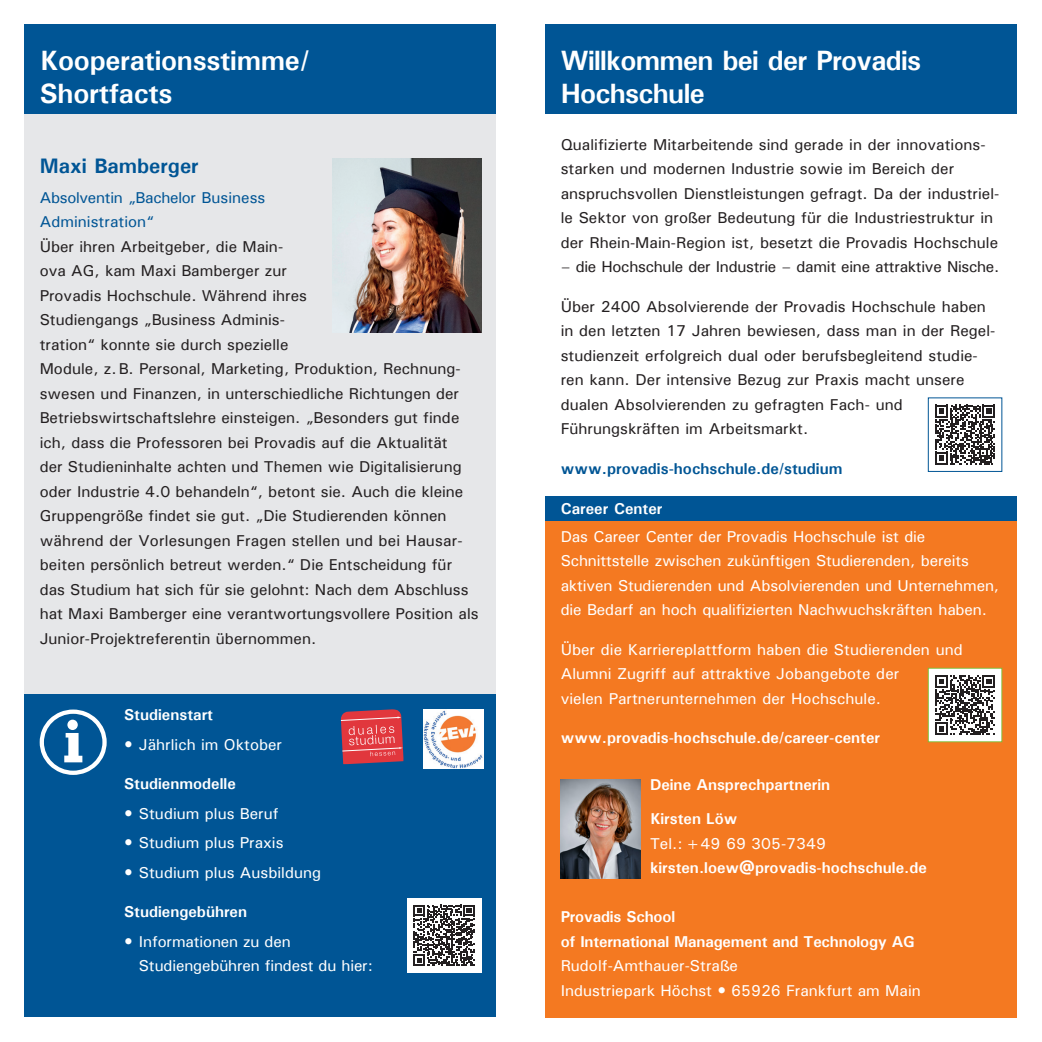
<style>
.page{position:relative;width:1042px;height:1042px;background:#fff}
.page>*{position:absolute;margin:0;border:0;box-sizing:border-box;transform-origin:0 0}
.t1{font:700 28px/33.6px "Univers";letter-spacing:-.025em;color:#fff}
.t2{font:700 21px "Univers";color:#005595}
.t3{font:15.75px/24.5px "Univers";color:#231f20}
.t4{font:15.75px/24.5px "Univers";color:#fff}
.t5{font:700 15.75px/34.5px "Univers";color:#fff}
.t6{font:15.75px "Univers";letter-spacing:-.02em;color:#231f20}
.t7{font:15.75px/24.5px "Univers";color:#005595}
.t8{font:700 15.75px "Univers";color:#005595}
</style>
<div class="page">
<div style="left:546px;top:25px;width:471px;height:89px;background:#005595"></div>
<svg style="left:935px;top:405px;width:60px;height:59px"></svg>
<div style="left:928px;top:397px;width:74px;height:75px;border:1px solid #005595"></div>
<div style="left:546px;top:521px;width:471px;height:496px;background:#f47921"></div>
<div style="left:546px;top:496px;width:471px;height:25px;background:#005595"></div>
<div style="left:928px;top:668px;width:74px;height:74px;background:#fff"></div>
<svg style="left:935px;top:675px;width:60px;height:60px"></svg>
<div style="left:928px;top:668px;width:74px;height:74px;border:1px solid #85bd3b"></div>
<div style="left:25px;top:25px;width:471px;height:89px;background:#005595"></div>
<img style="left:561px;top:779px;width:79px;height:99px">
<div style="left:25px;top:114px;width:471px;height:595px;background:#e6e7e9"></div>
<img style="left:332px;top:159px;width:149px;height:173px">
<div style="left:25px;top:694px;width:471px;height:323px;background:#005595"></div>
<svg style="left:40px;top:709px;width:67px;height:66px"></svg>
<div style="left:67px;top:719px;width:11px;height:11px;background:#fff;border-radius:50%"></div>
<div style="left:407px;top:898px;width:74px;height:74px;background:#fff"></div>
<svg style="left:413px;top:904px;width:62px;height:62px"></svg>
<img style="left:423px;top:709px;width:60px;height:59px">
<svg style="left:340px;top:709px;width:64px;height:55px;background:#cb4b57"></svg>
<h1 class="t1" style="left:40px;top:43px;width:271px">Kooperationsstimme/<br>Shortfacts</h1>
<h2 class="t2" style="left:40px;top:153px;width:160px">Maxi Bamberger</h2>
<p class="t7" style="left:40px;top:185px;width:227px">Absolventin „Bachelor Business<br>Administration“</p>
<p class="t3" style="left:40px;top:234px;width:440px">Über ihren Arbeitgeber, die Main-<br>ova AG, kam Maxi Bamberger zur<br>Provadis Hochschule. Während ihres<br>Studiengangs „Business Adminis-<br>tration“ konnte sie durch spezielle<br>Module, z.B. Personal, Marketing, Produktion, Rechnung&shy;swesen und Finanzen, in unterschiedliche Richtungen der Betriebswirtschaftslehre einsteigen. „Besonders gut finde ich, dass die Professoren bei Provadis auf die Aktualität<br>der Studieninhalte achten und Themen wie Digitalisierung oder Industrie 4.0 behandeln“, betont sie. Auch die kleine Gruppengröße findet sie gut. „Die Studierenden können während der Vorlesungen Fragen stellen und bei Hausar&shy;beiten persönlich betreut werden.“ Die Entscheidung für das Studium hat sich für sie gelohnt: Nach dem Abschluss hat Maxi Bamberger eine verantwortungsvollere Position als Junior-Projektreferentin übernommen.</p>
<p class="t5" style="left:124px;top:697px;width:90px">Studienstart</p>
<p class="t4" style="left:139px;top:732px;width:145px">Jährlich im Oktober</p>
<p class="t5" style="left:124px;top:766px;width:113px">Studienmodelle</p>
<p class="t4" style="left:139px;top:798px;width:184px;line-height:29.4px">Studium plus Beruf<br>Studium plus Praxis<br>Studium plus Ausbildung</p>
<p class="t5" style="left:124px;top:894px;width:125px">Studiengebühren</p>
<p class="t4" style="left:139px;top:928px;width:235px">Informationen zu den<br>Studiengebühren findest du hier:</p>
<h1 class="t1" style="left:561px;top:43px;width:362px">Willkommen bei der Provadis<br>Hochschule</h1>
<p class="t3" style="left:561px;top:132px;width:440px">Qualifizierte Mitarbeitende sind gerade in der innovations&shy;starken und modernen Industrie sowie im Bereich der anspruchsvollen Dienstleistungen gefragt. Da der industriel&shy;le Sektor von großer Bedeutung für die Industriestruktur in der Rhein-Main-Region ist, besetzt die Provadis Hochschule</p>
<p class="t6" style="left:561px;top:257px;width:440px">– die Hochschule der Industrie – damit eine attraktive Nische.</p>
<p class="t3" style="left:561px;top:294px;width:436px">Über 2400 Absolvierende der Provadis Hochschule haben in den letzten 17 Jahren bewiesen, dass man in der Regel&shy;studienzeit erfolgreich dual oder berufsbegleitend studie&shy;ren kann. Der intensive Bezug zur Praxis macht unsere dualen Absolvierenden zu gefragten Fach- und Führungskräften im Arbeitsmarkt.</p>
<p class="t8" style="left:561px;top:459px;width:283px">www.provadis-hochschule.de/studium</p>
<p class="t5" style="left:561px;top:491px;width:103px">Career Center</p>
<p class="t4" style="left:561px;top:524px;width:440px">Das Career Center der Provadis Hochschule ist die Schnittstelle zwischen zukünftigen Studierenden, bereits aktiven Studierenden und Absolvierenden und Unternehmen, die Bedarf an hoch qualifizierten Nachwuchskräften haben.</p>
<p class="t4" style="left:561px;top:637px;width:404px">Über die Karriereplattform haben die Studierenden und<br>Alumni Zugriff auf attraktive Jobangebote der<br>vielen Partnerunternehmen der Hochschule.</p>
<p class="t5" style="left:561px;top:720px;width:321px">www.provadis-hochschule.de/career-center</p>
<p class="t5" style="left:650px;top:767px;width:182px">Deine Ansprechpartnerin<br>Kirsten Löw</p>
<p class="t4" style="left:650px;top:831px;width:177px">Tel.:+49 69 305-7349</p>
<p class="t5" style="left:650px;top:850px;width:278px">kirsten.loew@provadis-hochschule.de</p>
<p class="t5" style="left:561px;top:904px;width:356px;line-height:24.5px">Provadis School<br>of International Management and Technology AG</p>
<p class="t4" style="left:561px;top:953px;width:362px">Rudolf-Amthauer-Straße<br>Industriepark Höchst 65926 Frankfurt am Main</p>
</div>
